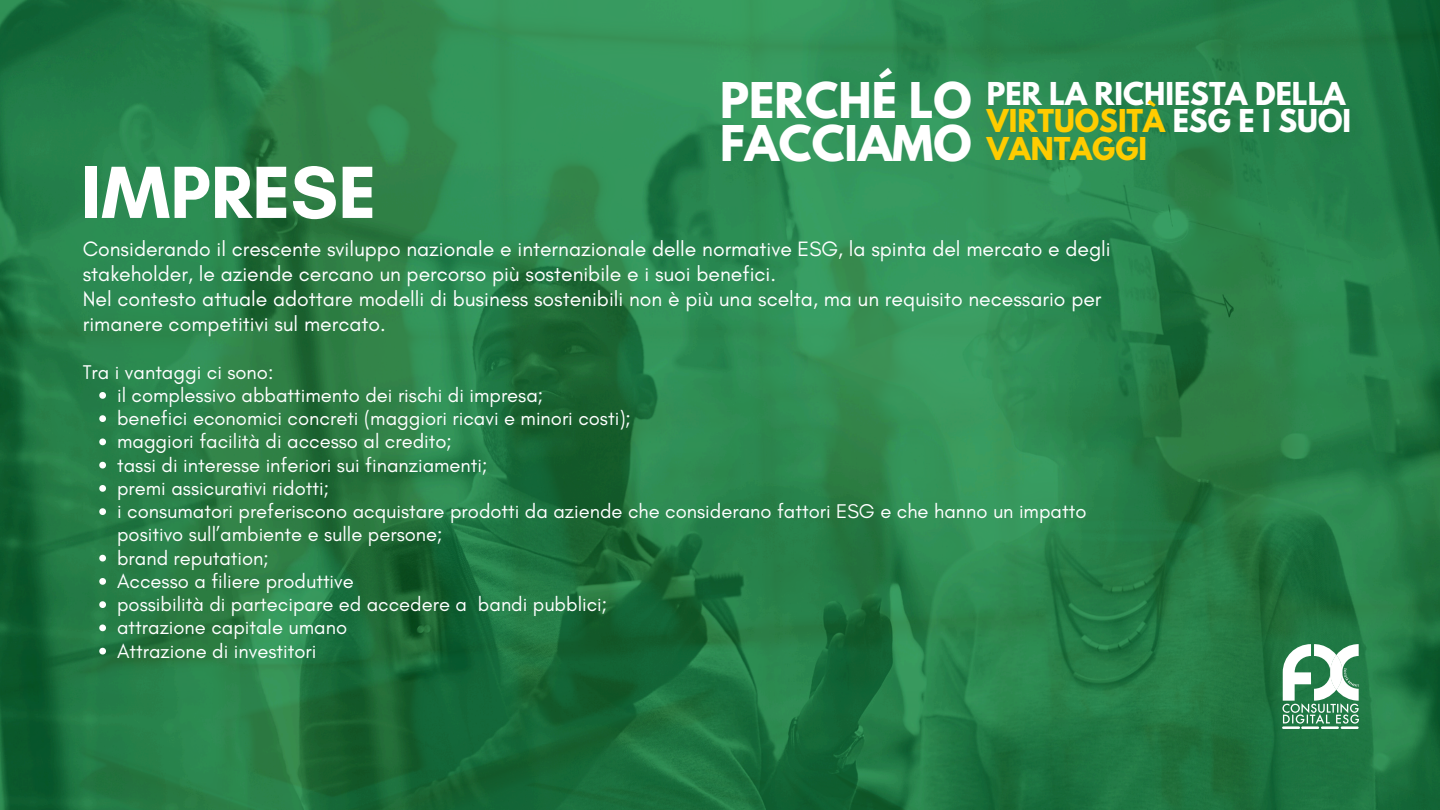
<style>
.page{position:relative;width:1440px;height:810px;background:#fff}
.page>*{position:absolute;margin:0;border:0;box-sizing:border-box;transform-origin:0 0}
.t1{font:700 75.3px "Glacial Indifference";color:#fff}
.t2{font:700 43.6px/42.8px "League Spartan";color:#fff}
.t3{font:700 27.9px/27.8px "League Spartan";color:#fff}
.t4{font:21.2px/24.8px "Glacial Indifference";color:#fff}
.t5{font:20.2px/23.2px "Glacial Indifference";color:#fff}
.s1{color:#fc0}
</style>
<div class="page">
<img style="left:0;top:0;width:1439px;height:810px">
<hr style="left:1282px;top:726px;width:18px;height:3px;background:#fff">
<hr style="left:1301px;top:726px;width:18px;height:3px;background:#fff">
<hr style="left:1321px;top:726px;width:18px;height:3px;background:#fff">
<hr style="left:1341px;top:726px;width:18px;height:3px;background:#fff">
<svg style="left:1283px;top:644px;width:76px;height:80px"></svg>
<svg style="left:99px;top:392px;width:7px;height:7px"></svg>
<svg style="left:99px;top:415px;width:7px;height:7px"></svg>
<svg style="left:99px;top:439px;width:7px;height:6px"></svg>
<svg style="left:99px;top:462px;width:7px;height:7px"></svg>
<svg style="left:99px;top:485px;width:7px;height:7px"></svg>
<svg style="left:99px;top:508px;width:7px;height:7px"></svg>
<svg style="left:99px;top:555px;width:7px;height:7px"></svg>
<svg style="left:99px;top:578px;width:7px;height:7px"></svg>
<svg style="left:99px;top:601px;width:7px;height:7px"></svg>
<svg style="left:99px;top:625px;width:7px;height:6px"></svg>
<svg style="left:99px;top:648px;width:7px;height:7px"></svg>
<p class="t2" style="left:720px;top:85px;width:253px">PERCHÉ LO<br>FACCIAMO</p>
<p class="t3" style="left:987px;top:83px;width:366px">PER LA RICHIESTA DELLA<br><span class="s1">VIRTUOSITÀ</span> ESG E I SUOI<br><span class="s1">VANTAGGI</span></p>
<p class="t1" style="left:81px;top:146px;width:297px">IMPRESE</p>
<h2 class="t4" style="left:83px;top:236px;width:1029px">Considerando il crescente sviluppo nazionale e internazionale delle normative ESG, la spinta del mercato e degli stakeholder, le aziende cercano un percorso più sostenibile e i suoi benefici.</h2>
<h3 class="t4" style="left:83px;top:286px;width:1020px">Nel contesto attuale adottare modelli di business sostenibili non è più una scelta, ma un requisito necessario per rimanere competitivi sul mercato.</h3>
<p class="t5" style="left:83px;top:360px;width:192px">Tra i vantaggi ci sono:</p>
<p class="t5" style="left:117px;top:383px;width:428px">il complessivo abbattimento dei rischi di impresa;</p>
<p class="t5" style="left:117px;top:406px;width:515px">benefici economici concreti (maggiori ricavi e minori costi);</p>
<p class="t5" style="left:117px;top:430px;width:336px">maggiori facilità di accesso al credito;</p>
<p class="t5" style="left:117px;top:453px;width:372px">tassi di interesse inferiori sui finanziamenti;</p>
<p class="t5" style="left:117px;top:476px;width:213px">premi assicurativi ridotti;</p>
<p class="t5" style="left:117px;top:499px;width:971px">i consumatori preferiscono acquistare prodotti da aziende che considerano fattori ESG e che hanno un impatto positivo sull’ambiente e sulle persone;</p>
<p class="t5" style="left:117px;top:546px;width:153px">brand reputation;</p>
<p class="t5" style="left:117px;top:569px;width:238px">Accesso a filiere produttive</p>
<p class="t5" style="left:117px;top:592px;width:492px">possibilità di partecipare ed accedere a bandi pubblici;</p>
<p class="t5" style="left:117px;top:616px;width:232px">attrazione capitale umano</p>
<p class="t5" style="left:117px;top:639px;width:201px">Attrazione di investitori</p>
</div>
